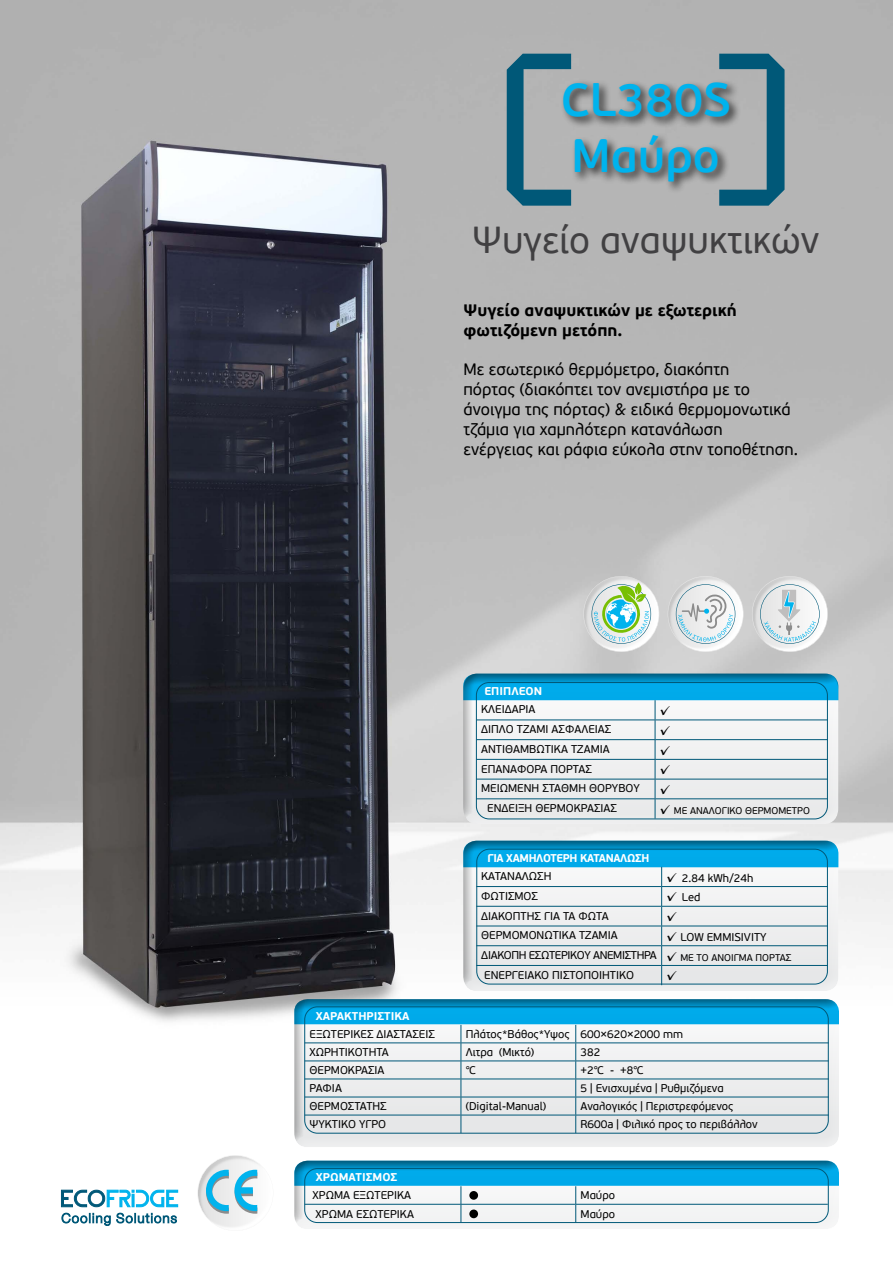
<style>
.page{position:relative;width:893px;height:1263px;background:#fff}
.page>*{position:absolute;margin:0;border:0;box-sizing:border-box;transform-origin:0 0}
.t1{font:600 46.8px/56.1px "PF Beau Sans Pro";color:#00b3ed}
.t2{font:37.5px "PF Beau Sans Pro";color:#414042}
.t3{font:16.5px/19.8px "PF Beau Sans Pro";color:#000}
.t4{font:700 16.5px/19.8px "PF Beau Sans Pro";color:#000}
.t5{font:13.5px "PF Beau Sans Pro";color:#000}
.t6{font:11.25px "PF Beau Sans Pro";color:#000}
.t7{font:11.25px/18px "PF Beau Sans Pro";letter-spacing:-.03em;color:#000}
.t8{font:700 11.25px "PF Beau Sans Pro";color:#fff}
.t9{font:700 11.25px "PF Beau Sans Pro";letter-spacing:-.03em;color:#fff}
.t10{font:9.75px "PF Beau Sans Pro";color:#000}
.s1{font-size:13.5px}
</style>
<div class="page">
<img style="left:0;top:0;width:893px;height:1226px">
<div style="left:283px;top:988px;width:562px;height:159px;background:#000;opacity:.75"></div>
<div style="left:289px;top:1161px;width:561px;height:69px;background:#fff"></div>
<div style="left:283px;top:1149px;width:562px;height:80px;background:#000;opacity:.75"></div>
<div style="left:452px;top:662px;width:392px;height:162px;background:#000;opacity:.75"></div>
<svg style="left:752px;top:576px;width:76px;height:76px"></svg>
<svg style="left:668px;top:576px;width:75px;height:76px"></svg>
<svg style="left:463px;top:674px;width:375px;height:144px"></svg>
<hr style="left:476px;top:720px;width:179px;height:1px;background:#005878">
<hr style="left:655px;top:720px;width:173px;height:1px;background:#005878">
<hr style="left:476px;top:739px;width:179px;height:1px;background:#005878">
<hr style="left:655px;top:739px;width:173px;height:1px;background:#005878">
<hr style="left:476px;top:759px;width:179px;height:1px;background:#005878">
<hr style="left:655px;top:759px;width:173px;height:1px;background:#005878">
<hr style="left:476px;top:779px;width:179px;height:1px;background:#005878">
<hr style="left:655px;top:779px;width:173px;height:1px;background:#005878">
<hr style="left:476px;top:798px;width:179px;height:1px;background:#005878">
<hr style="left:655px;top:798px;width:173px;height:1px;background:#005878">
<svg style="left:583px;top:576px;width:76px;height:76px"></svg>
<div style="left:452px;top:829px;width:392px;height:162px;background:#000;opacity:.75"></div>
<svg style="left:463px;top:841px;width:375px;height:144px"></svg>
<hr style="left:476px;top:886px;width:186px;height:1px;background:#005878">
<hr style="left:662px;top:886px;width:166px;height:1px;background:#005878">
<hr style="left:476px;top:906px;width:186px;height:1px;background:#005878">
<hr style="left:662px;top:906px;width:166px;height:1px;background:#005878">
<hr style="left:476px;top:926px;width:186px;height:1px;background:#005878">
<hr style="left:662px;top:926px;width:166px;height:1px;background:#005878">
<hr style="left:476px;top:945px;width:186px;height:1px;background:#005878">
<hr style="left:662px;top:945px;width:166px;height:1px;background:#005878">
<hr style="left:476px;top:965px;width:186px;height:1px;background:#005878">
<hr style="left:662px;top:965px;width:166px;height:1px;background:#005878">
<svg style="left:294px;top:999px;width:545px;height:134px"></svg>
<hr style="left:305px;top:1042px;width:156px;height:1px;background:#005878">
<hr style="left:461px;top:1042px;width:115px;height:1px;background:#005878">
<hr style="left:576px;top:1042px;width:253px;height:1px;background:#005878">
<hr style="left:305px;top:1061px;width:156px;height:1px;background:#005878">
<hr style="left:461px;top:1061px;width:115px;height:1px;background:#005878">
<hr style="left:576px;top:1061px;width:253px;height:1px;background:#005878">
<hr style="left:305px;top:1079px;width:156px;height:1px;background:#005878">
<hr style="left:461px;top:1079px;width:115px;height:1px;background:#005878">
<hr style="left:576px;top:1079px;width:253px;height:1px;background:#005878">
<hr style="left:305px;top:1097px;width:156px;height:1px;background:#005878">
<hr style="left:461px;top:1097px;width:115px;height:1px;background:#005878">
<hr style="left:576px;top:1097px;width:253px;height:1px;background:#005878">
<hr style="left:305px;top:1115px;width:156px;height:1px;background:#005878">
<hr style="left:461px;top:1115px;width:115px;height:1px;background:#005878">
<hr style="left:576px;top:1115px;width:253px;height:1px;background:#005878">
<svg style="left:294px;top:1161px;width:545px;height:61px"></svg>
<hr style="left:305px;top:1204px;width:156px;height:1px;background:#005878">
<hr style="left:461px;top:1204px;width:115px;height:1px;background:#005878">
<hr style="left:576px;top:1204px;width:252px;height:1px;background:#005878">
<div style="left:469px;top:1191px;width:9px;height:9px;background:#000;border-radius:50%"></div>
<div style="left:469px;top:1209px;width:9px;height:9px;background:#000;border-radius:50%"></div>
<svg style="left:507px;top:54px;width:64px;height:152px;background:#658c9a"></svg>
<svg style="left:719px;top:54px;width:65px;height:152px;background:#568494"></svg>
<div style="left:560px;top:79px;width:182px;height:116px;background:#000;opacity:.75"></div>
<svg style="left:197px;top:1155px;width:76px;height:72px"></svg>
<svg style="left:61px;top:1190px;width:117px;height:17px"></svg>
<svg style="left:62px;top:1213px;width:48px;height:12px"></svg>
<svg style="left:117px;top:1213px;width:60px;height:10px"></svg>
<h1 class="t1" style="left:561px;top:73px;width:171px">CL380S<br>Μαύρο</h1>
<h2 class="t2" style="left:472px;top:218px;width:349px">Ψυγείο αναψυκτικών</h2>
<h3 class="t4" style="left:463px;top:301px;width:275px">Ψυγείο αναψυκτικών με εξωτερική φωτιζόμενη μετόπη.</h3>
<h3 class="t3" style="left:463px;top:360px;width:336px">Με εσωτερικό θερμόμετρο, διακόπτη<br>πόρτας (διακόπτει τον ανεμιστήρα με το άνοιγμα της πόρτας) &amp; ειδικά θερμομονωτικά τζάμια για χαμηλότερη κατανάλωση<br>ενέργειας και ράφια εύκολα στην τοποθέτηση.</h3>
<p class="t8" style="left:484px;top:684px;width:59px">ΕΠΙΠΛΕΟΝ</p>
<p class="t6" style="left:481px;top:703px;width:56px">ΚΛΕΙΔΑΡΙΑ</p>
<p class="t5" style="left:660px;top:703px;width:12px">✓</p>
<p class="t6" style="left:481px;top:723px;width:132px">ΔΙΠΛΟ ΤΖΑΜΙ ΑΣΦΑΛΕΙΑΣ</p>
<p class="t5" style="left:660px;top:722px;width:12px">✓</p>
<p class="t6" style="left:481px;top:742px;width:130px">ΑΝΤΙΘΑΜΒΩΤΙΚΑ ΤΖΑΜΙΑ</p>
<p class="t5" style="left:660px;top:742px;width:12px">✓</p>
<p class="t6" style="left:481px;top:762px;width:112px">ΕΠΑΝΑΦΟΡΑ ΠΟΡΤΑΣ</p>
<p class="t5" style="left:660px;top:762px;width:12px">✓</p>
<p class="t6" style="left:481px;top:782px;width:160px">ΜΕΙΩΜΕΝΗ ΣΤΑΘΜΗ ΘΟΡΥΒΟΥ</p>
<p class="t5" style="left:660px;top:782px;width:12px">✓</p>
<p class="t6" style="left:487px;top:802px;width:131px">ΕΝΔΕΙΞΗ ΘΕΡΜΟΚΡΑΣΙΑΣ</p>
<p class="t10" style="left:660px;top:805px;width:152px"><span class="s1">✓</span> ΜΕ ΑΝΑΛΟΓΙΚΟ ΘΕΡΜΟΜΕΤΡΟ</p>
<p class="t9" style="left:487px;top:851px;width:164px">ΓΙΑ ΧΑΜΗΛΟΤΕΡΗ ΚΑΤΑΝΑΛΩΣΗ</p>
<p class="t6" style="left:481px;top:870px;width:72px">ΚΑΤΑΝΑΛΩΣΗ</p>
<p class="t6" style="left:666px;top:871px;width:89px"><span class="s1">✓</span> 2.84 kWh/24h</p>
<p class="t6" style="left:481px;top:889px;width:58px">ΦΩΤΙΣΜΟΣ</p>
<p class="t6" style="left:666px;top:891px;width:36px"><span class="s1">✓</span> Led</p>
<p class="t6" style="left:481px;top:909px;width:129px">ΔΙΑΚΟΠΤΗΣ ΓΙΑ ΤΑ ΦΩΤΑ</p>
<p class="t5" style="left:666px;top:909px;width:12px">✓</p>
<p class="t6" style="left:481px;top:929px;width:138px">ΘΕΡΜΟΜΟΝΩΤΙΚΑ ΤΖΑΜΙΑ</p>
<p class="t7" style="left:481px;top:928px;width:312px;text-indent:185px"><span class="s1">✓</span> LOW EMMISIVITY<br>ΔΙΑΚΟΠΗ ΕΣΩΤΕΡΙΚΟΥ ΑΝΕΜΙΣΤΗΡΑ <span class="s1">✓</span> <sub>ΜΕ</sub> <sub>ΤΟ</sub> <sub>ΑΝΟΙΓΜΑ</sub> <sub>ΠΟΡΤΑΣ</sub></p>
<p class="t6" style="left:484px;top:968px;width:151px">ΕΝΕΡΓΕΙΑΚΟ ΠΙΣΤΟΠΟΙΗΤΙΚΟ</p>
<p class="t5" style="left:666px;top:968px;width:12px">✓</p>
<p class="t8" style="left:316px;top:1009px;width:95px">ΧΑΡΑΚΤΗΡΙΣΤΙΚΑ</p>
<p class="t6" style="left:309px;top:1028px;width:127px">ΕΞΩΤΕΡΙΚΕΣ ΔΙΑΣΤΑΣΕΙΣ</p>
<p class="t6" style="left:466px;top:1028px;width:219px">Πλάτος*Βάθος*Υψος 600×620×2000 mm</p>
<p class="t6" style="left:310px;top:1046px;width:81px">ΧΩΡΗΤΙΚΟΤΗΤΑ</p>
<p class="t6" style="left:466px;top:1046px;width:70px">Λιτρα (Μικτό)</p>
<p class="t6" style="left:581px;top:1046px;width:21px">382</p>
<p class="t6" style="left:310px;top:1064px;width:77px">ΘΕΡΜΟΚΡΑΣΙΑ</p>
<p class="t6" style="left:466px;top:1064px;width:12px">℃</p>
<p class="t6" style="left:581px;top:1064px;width:64px">+2℃ - +8℃</p>
<p class="t6" style="left:310px;top:1082px;width:34px">ΡΑΦΙΑ</p>
<p class="t6" style="left:581px;top:1082px;width:145px">5 | Ενισχυμένα | Ρυθμιζόμενα</p>
<p class="t6" style="left:310px;top:1100px;width:79px">ΘΕΡΜΟΣΤΑΤΗΣ</p>
<p class="t6" style="left:466px;top:1100px;width:82px">(Digital-Manual)</p>
<p class="t6" style="left:581px;top:1100px;width:154px">Αναλογικός | Περιστρεφόμενος</p>
<p class="t6" style="left:310px;top:1118px;width:78px">ΨΥΚΤΙΚΟ ΥΓΡO</p>
<p class="t6" style="left:581px;top:1118px;width:179px">R600a | Φιλικό προς το περιβάλλον</p>
<p class="t8" style="left:316px;top:1170px;width:83px">ΧΡΩΜΑΤΙΣΜΟΣ</p>
<p class="t6" style="left:313px;top:1189px;width:100px">ΧΡΩΜΑ ΕΞΩΤΕΡΙΚΑ</p>
<p class="t6" style="left:581px;top:1189px;width:36px">Μαύρο</p>
<p class="t6" style="left:316px;top:1207px;width:100px">ΧΡΩΜΑ ΕΣΩΤΕΡΙΚΑ</p>
<p class="t6" style="left:581px;top:1207px;width:36px">Μαύρο</p>
</div>
